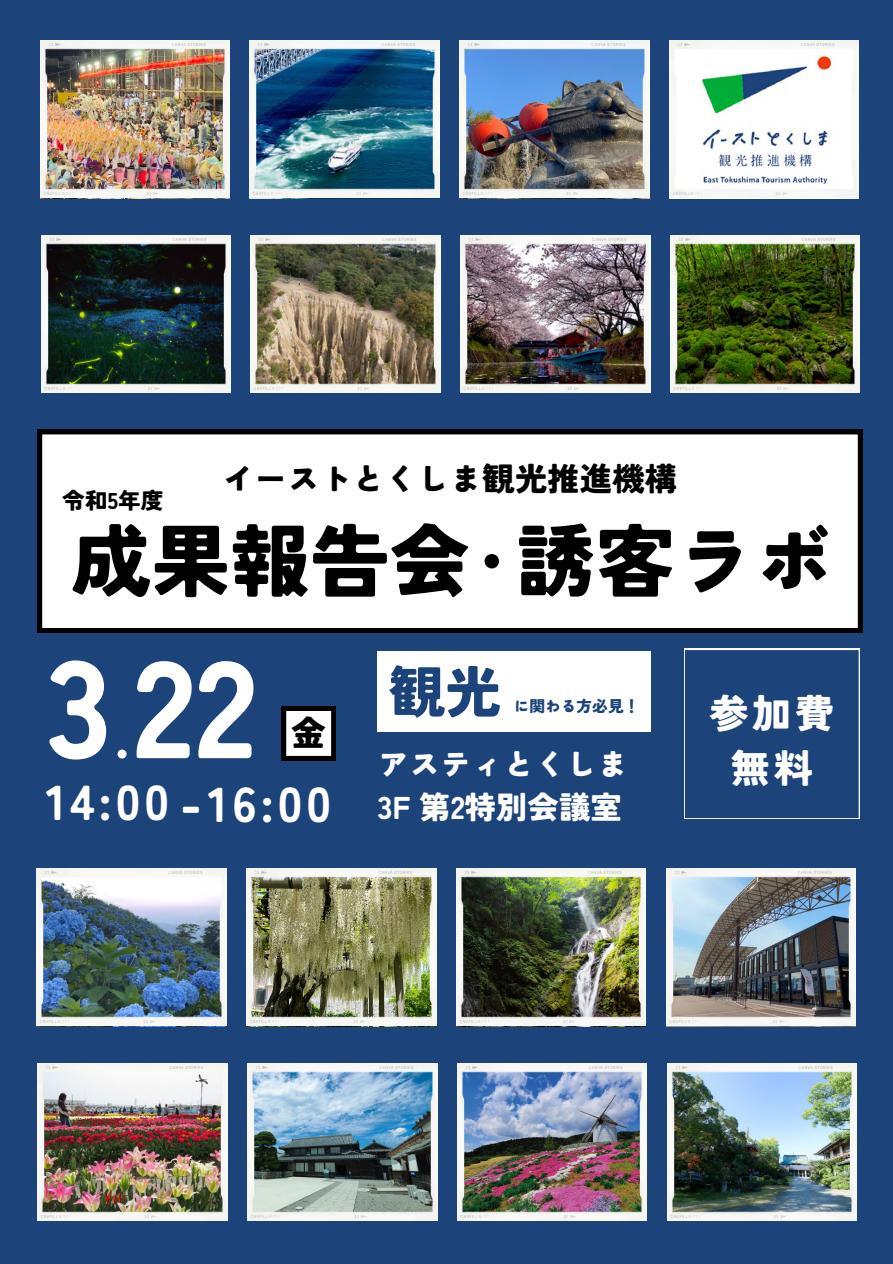
<style>
.page{position:relative;width:893px;height:1264px;background:#fff}
.page>*{position:absolute;margin:0;border:0;box-sizing:border-box;transform-origin:0 0}
.t1{font:900 137.4px "Tsunagi Gothic";color:#fff}
.t2{font:900 79.65px "Tsunagi Gothic";color:#000}
.t3{font:900 60.6px "Tsunagi Gothic";color:#000}
.t4{font:900 56.1px "Tsunagi Gothic";color:#1d437b}
.t5{font:900 55.65px "Tsunagi Gothic";color:#fff}
.t6{font:900 48.9px "Tsunagi Gothic";letter-spacing:.085em;color:#fff}
.t7{font:900 39.3px/54.6px "Tsunagi Gothic";color:#fff;text-align:center}
.t8{font:900 34.8px "Tsunagi Gothic";color:#000}
.t9{font:900 32.55px "Tsunagi Gothic";color:#000}
.t10{font:900 31.35px/43.7px "Tsunagi Gothic";color:#fff}
.t11{font:900 22.8px "Tsunagi Gothic";color:#000}
.t12{font:900 15.75px "Tsunagi Gothic";color:#1d437b}
</style>
<div class="page">
<div style="left:0;top:0;width:892px;height:1263px;background:#1d437b"></div>
<div style="left:38px;top:430px;width:824px;height:202px;background:#fff"></div>
<svg style="left:282px;top:706px;width:53px;height:54px"></svg>
<svg style="left:684px;top:649px;width:175px;height:170px"></svg>
<div style="left:378px;top:651px;width:272px;height:81px;background:#fff"></div>
<img style="left:40px;top:41px;width:189px;height:157px">
<img style="left:250px;top:41px;width:189px;height:157px">
<img style="left:459px;top:41px;width:190px;height:157px">
<img style="left:669px;top:41px;width:189px;height:157px">
<img style="left:41px;top:235px;width:189px;height:157px">
<img style="left:251px;top:235px;width:189px;height:157px">
<img style="left:460px;top:235px;width:190px;height:157px">
<img style="left:670px;top:235px;width:189px;height:157px">
<img style="left:37px;top:868px;width:189px;height:157px">
<img style="left:246px;top:868px;width:190px;height:157px">
<img style="left:456px;top:868px;width:189px;height:157px">
<img style="left:666px;top:868px;width:189px;height:157px">
<img style="left:38px;top:1063px;width:189px;height:157px">
<img style="left:247px;top:1063px;width:190px;height:157px">
<img style="left:457px;top:1063px;width:189px;height:157px">
<img style="left:667px;top:1063px;width:189px;height:157px">
<p class="t9" style="left:222px;top:462px;width:457px">イーストとくしま観光推進機構</p>
<p class="t11" style="left:62px;top:488px;width:103px">令和5年度</p>
<p class="t2" style="left:71px;top:521px;width:399px">成果報告会</p>
<h5 class="t2" style="left:516px;top:521px;width:320px">誘客ラボ</h5>
<h3 class="t3" style="left:461px;top:531px;width:62px">・</h3>
<p class="t1" style="left:46px;top:637px;width:212px">322</p>
<h3 class="t8" style="left:291px;top:715px;width:36px">金</h3>
<p class="t6" style="left:46px;top:778px;width:286px">14:00 -16:00</p>
<p class="t5" style="left:115px;top:709px;width:16px">.</p>
<p class="t4" style="left:389px;top:663px;width:114px">観光</p>
<p class="t12" style="left:514px;top:698px;width:127px">に関わる方必見！</p>
<p class="t10" style="left:377px;top:742px;width:253px">アスティとくしま<br>3F 第2特別会議室</p>
<p class="t7" style="left:709px;top:685px;width:126px">参加費無料</p>
</div>
